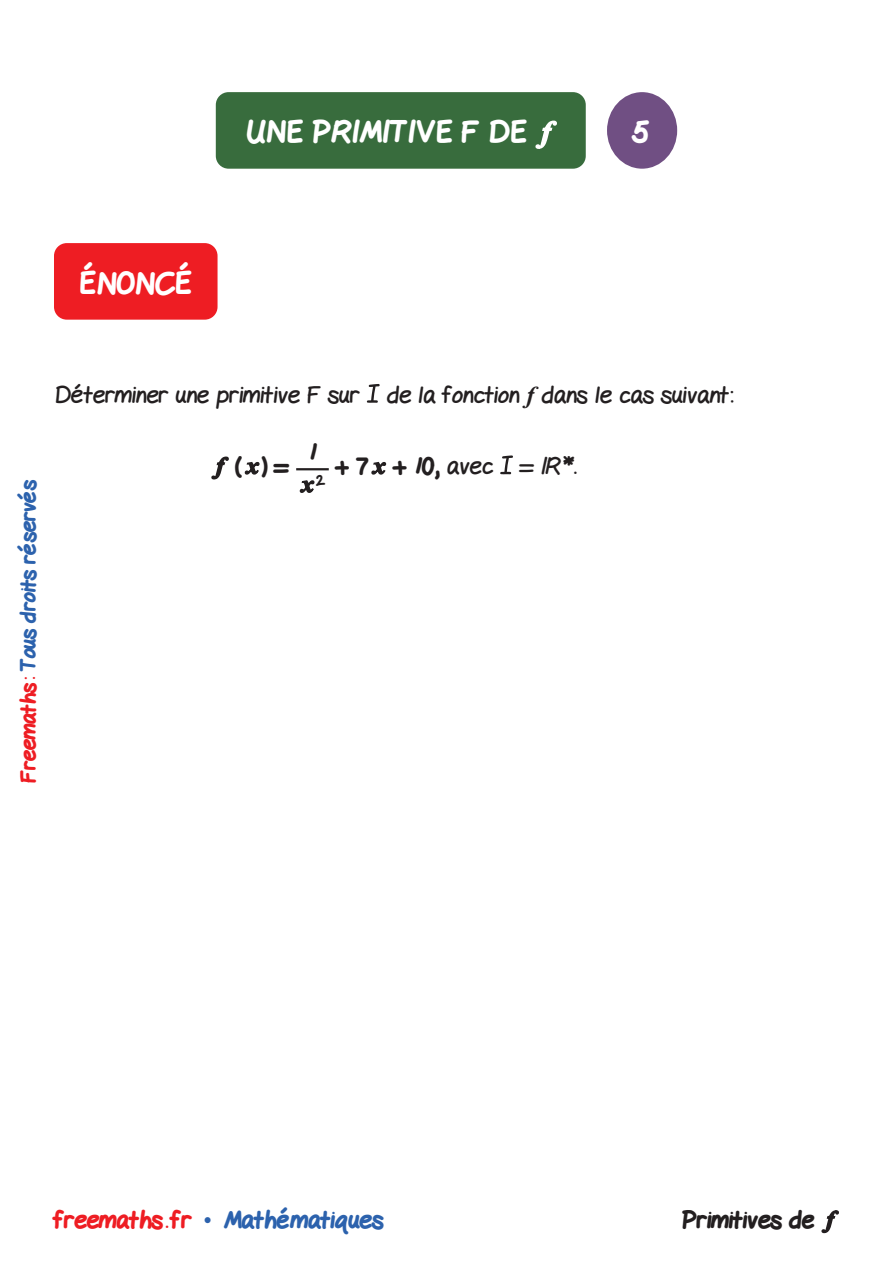
<style>
.page{position:relative;width:893px;height:1263px;background:#fff}
.page>*{position:absolute;margin:0;border:0;box-sizing:border-box;transform-origin:0 0}
.t1{font:800 30px "Gel Pen";color:#fff}
.Texte-Ennonce{font:24px "Gel Pen";color:#231f20}
.Texte-Ennonce-2{font:800 24px "Gel Pen";color:#231f20}
.t2{font:800 24px "Gel Pen";color:#2c62ad}
.Texte{font:800 24px "Gel Pen";color:#231f20}
.t3{font:800 21px "Gel Pen";letter-spacing:-.01em;color:#2c62ad}
.Texte-2{font:800 13.95px "Gel Pen";color:#231f20}
.s1{color:#ee1d23}
.s2{font-family:"Times New Roman";font-weight:700;font-style:italic}
.s3{font-weight:400}
.s4{font-family:"Times New Roman";font-weight:400}
</style>
<div class="page">
<div style="left:54px;top:243px;width:164px;height:77px;background:#ee1d23;border-radius:13px"></div>
<div style="left:607px;top:92px;width:70px;height:77px;background:#704f83;border-radius:50%"></div>
<div style="left:216px;top:92px;width:370px;height:77px;background:#386c3d;border-radius:13px"></div>
<svg style="left:535px;top:120px;width:22px;height:29px"></svg>
<svg style="left:367px;top:384px;width:13px;height:19px"></svg>
<svg style="left:211px;top:456px;width:18px;height:24px"></svg>
<svg style="left:244px;top:462px;width:16px;height:13px"></svg>
<hr style="left:296px;top:468px;width:33px;height:2px;background:#231f20">
<svg style="left:299px;top:480px;width:16px;height:13px"></svg>
<svg style="left:371px;top:461px;width:16px;height:14px"></svg>
<svg style="left:500px;top:455px;width:13px;height:19px"></svg>
<svg style="left:821px;top:1210px;width:18px;height:24px"></svg>
<p class="t1" style="left:245px;top:109px;width:283px">UNE PRIMITIVE F DE</p>
<p class="t1" style="left:634px;top:109px;width:17px">5</p>
<p class="t1" style="left:80px;top:260px;width:114px">ÉNONCÉ</p>
<p class="t3" style="left:12px;top:783px;width:305px;rotate:-90deg"><span class="s1">Freemaths:</span> Tous droits réservés</p>
<p class="Texte-Ennonce" style="left:54px;top:375px;width:681px">Déterminer une primitive F sur de la fonction <span class="s2">f</span> dans le cas suivant:</p>
<p class="Texte-Ennonce-2" style="left:235px;top:447px;width:56px">( ) =</p>
<p class="Texte" style="left:308px;top:433px;width:10px">1</p>
<p class="Texte-2" style="left:316px;top:469px;width:10px">2</p>
<p class="Texte-Ennonce-2" style="left:336px;top:447px;width:242px">+ 7 + 10, <span class="s3">avec = ¨*</span>.</p>
<p class="t2" style="left:54px;top:1201px;width:331px"><span class="s1">freemaths . fr</span> <span class="s4">•</span> Mathématiques</p>
<p class="Texte-Ennonce-2" style="left:681px;top:1201px;width:134px">Primitives de</p>
</div>
